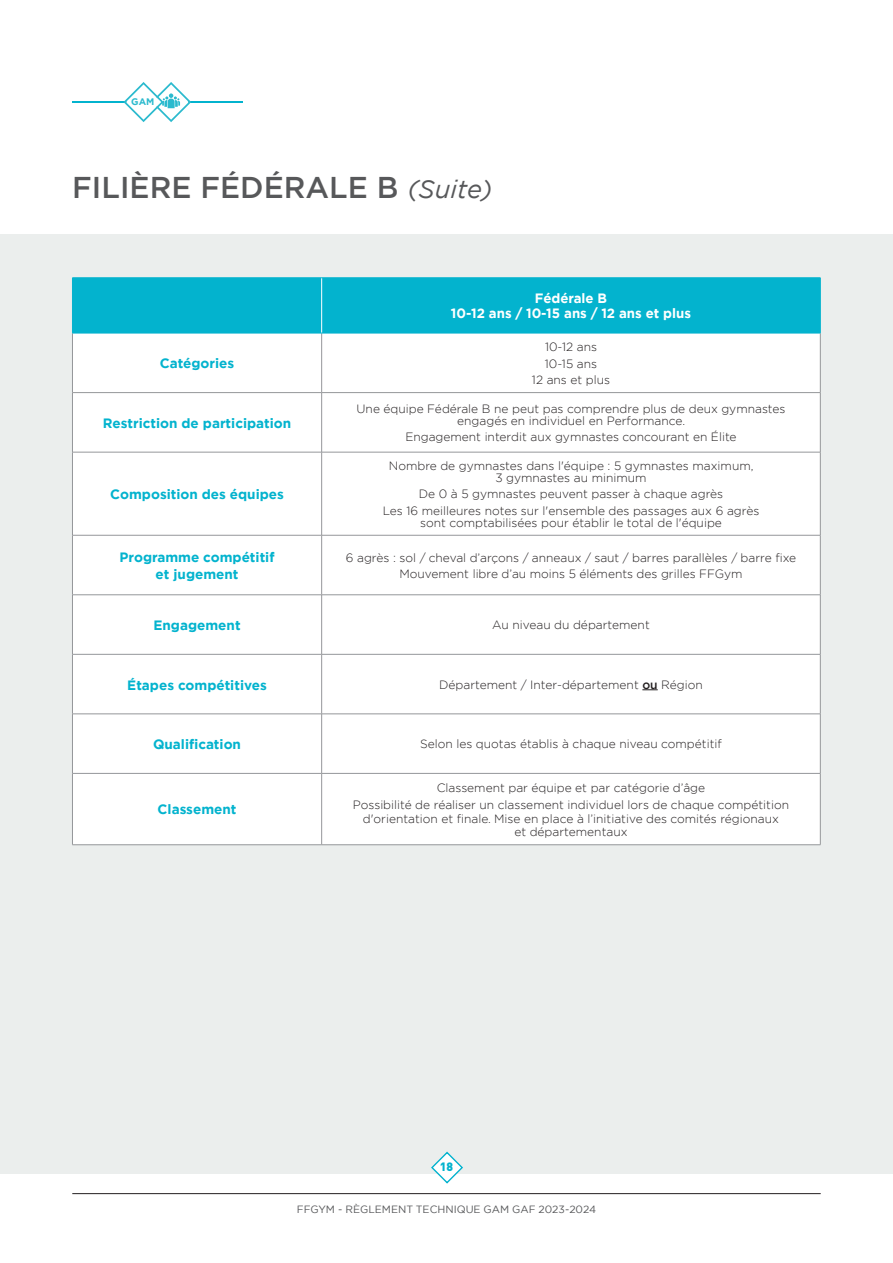
<style>
.page{position:relative;width:893px;height:1263px;background:#fff}
.page>*{position:absolute;margin:0;border:0;box-sizing:border-box;transform-origin:0 0}
.t1{font:500 30px "Gotham";color:#57585a}
.t2{font:700 13.5px/16.2px "Gotham";color:#03b3ce;text-align:center}
.t3{font:700 13.5px/15px "Gotham";color:#fff;text-align:center}
.t4{font:300 12px/16.2px "Gotham";color:#231f20;text-align:center}
.t5{font:900 12px "DIN";color:#03b3ce}
.t6{font:10.5px "Gotham";color:#57585a}
.t7{font:700 9.45px "Gotham";color:#2bbace}
.s1{font-weight:400;font-style:italic;font-size:25.5px}
.s2{font-weight:500}
</style>
<div class="page">
<div style="left:0;top:234px;width:893px;height:940px;background:#ebeeed"></div>
<svg style="left:431px;top:1151px;width:32px;height:33px"></svg>
<hr style="left:72px;top:1193px;width:749px;height:1px;background:#231f20">
<hr style="left:72px;top:101px;width:85px;height:2px;background:#03b3ce">
<hr style="left:157px;top:101px;width:85px;height:2px;background:#03b3ce">
<svg style="left:124px;top:82px;width:67px;height:40px"></svg>
<div style="left:73px;top:278px;width:747px;height:55px;background:#03b3ce"></div>
<div style="left:73px;top:334px;width:747px;height:510px;background:#fff"></div>
<hr style="left:321px;top:278px;width:1px;height:55px;background:#fff">
<hr style="left:72px;top:278px;width:1px;height:55px;background:#03b3ce">
<hr style="left:820px;top:278px;width:1px;height:55px;background:#03b3ce">
<hr style="left:322px;top:654px;width:498px;height:1px;background:#95979a">
<hr style="left:322px;top:714px;width:498px;height:1px;background:#95979a">
<hr style="left:322px;top:773px;width:498px;height:1px;background:#95979a">
<hr style="left:322px;top:844px;width:498px;height:1px;background:#95979a">
<hr style="left:72px;top:654px;width:250px;height:1px;background:#95979a">
<hr style="left:72px;top:714px;width:250px;height:1px;background:#95979a">
<hr style="left:72px;top:773px;width:250px;height:1px;background:#95979a">
<hr style="left:72px;top:844px;width:250px;height:1px;background:#95979a">
<hr style="left:72px;top:393px;width:1px;height:59px;background:#95979a">
<hr style="left:820px;top:393px;width:1px;height:59px;background:#95979a">
<hr style="left:72px;top:595px;width:1px;height:59px;background:#95979a">
<hr style="left:72px;top:654px;width:1px;height:60px;background:#95979a">
<hr style="left:72px;top:714px;width:1px;height:59px;background:#95979a">
<hr style="left:72px;top:773px;width:1px;height:71px;background:#95979a">
<hr style="left:820px;top:595px;width:1px;height:59px;background:#95979a">
<hr style="left:820px;top:654px;width:1px;height:60px;background:#95979a">
<hr style="left:820px;top:714px;width:1px;height:59px;background:#95979a">
<hr style="left:820px;top:773px;width:1px;height:71px;background:#95979a">
<hr style="left:321px;top:393px;width:1px;height:59px;background:#95979a">
<hr style="left:321px;top:595px;width:1px;height:59px;background:#95979a">
<hr style="left:321px;top:654px;width:1px;height:60px;background:#95979a">
<hr style="left:321px;top:714px;width:1px;height:59px;background:#95979a">
<hr style="left:321px;top:773px;width:1px;height:71px;background:#95979a">
<hr style="left:72px;top:333px;width:1px;height:59px;background:#95979a">
<hr style="left:72px;top:392px;width:250px;height:1px;background:#95979a">
<hr style="left:321px;top:333px;width:1px;height:59px;background:#95979a">
<hr style="left:820px;top:333px;width:1px;height:59px;background:#95979a">
<hr style="left:322px;top:392px;width:498px;height:1px;background:#95979a">
<hr style="left:72px;top:452px;width:250px;height:1px;background:#95979a">
<hr style="left:72px;top:452px;width:1px;height:83px;background:#95979a">
<hr style="left:322px;top:452px;width:498px;height:1px;background:#95979a">
<hr style="left:321px;top:452px;width:1px;height:83px;background:#95979a">
<hr style="left:820px;top:452px;width:1px;height:83px;background:#95979a">
<hr style="left:72px;top:535px;width:250px;height:1px;background:#95979a">
<hr style="left:72px;top:535px;width:1px;height:60px;background:#95979a">
<hr style="left:72px;top:594px;width:250px;height:1px;background:#95979a">
<hr style="left:322px;top:535px;width:498px;height:1px;background:#95979a">
<hr style="left:321px;top:535px;width:1px;height:60px;background:#95979a">
<hr style="left:820px;top:535px;width:1px;height:60px;background:#95979a">
<hr style="left:322px;top:594px;width:498px;height:1px;background:#95979a">
<hr style="left:72px;top:277px;width:250px;height:1px;background:#03b3ce">
<hr style="left:72px;top:333px;width:250px;height:1px;background:#03b3ce">
<hr style="left:322px;top:277px;width:498px;height:1px;background:#03b3ce">
<hr style="left:322px;top:333px;width:498px;height:1px;background:#03b3ce">
<svg style="left:642px;top:689px;width:16px;height:1px"></svg>
<p class="t7" style="left:131px;top:96px;width:25px">GAM</p>
<h1 class="t1" style="left:72px;top:168px;width:422px">FILIÈRE FÉDÉRALE B <span class="s1">(Suite)</span></h1>
<p class="t2" style="left:160px;top:355px;width:76px">Catégories</p>
<p class="t2" style="left:103px;top:415px;width:190px">Restriction de participation</p>
<p class="t2" style="left:110px;top:486px;width:175px">Composition des équipes</p>
<p class="t3" style="left:451px;top:291px;width:242px">Fédérale B<br>10-12 ans / 10-15 ans / 12 ans et plus</p>
<p class="t4" style="left:532px;top:339px;width:80px">10-12 ans<br>10-15 ans<br>12 ans et plus</p>
<p class="t4" style="left:356px;top:402px;width:430px;line-height:12px">Une équipe Fédérale B ne peut pas comprendre plus de deux gymnastes engagés en individuel en Performance.</p>
<p class="t4" style="left:405px;top:429px;width:333px">Engagement interdit aux gymnastes concourant en Élite</p>
<p class="t4" style="left:389px;top:460px;width:366px;line-height:12px">Nombre de gymnastes dans l'équipe : 5 gymnastes maximum,<br>3 gymnastes au minimum</p>
<p class="t4" style="left:383px;top:486px;width:378px">De 0 à 5 gymnastes peuvent passer à chaque agrès<br>Les 16 meilleures notes sur l'ensemble des passages aux 6 agrès</p>
<p class="t4" style="left:420px;top:514px;width:303px">sont comptabilisées pour établir le total de l'équipe</p>
<p class="t2" style="left:120px;top:549px;width:156px">Programme compétitif et jugement</p>
<p class="t4" style="left:346px;top:549px;width:452px">6 agrès : sol / cheval d’arçons / anneaux / saut / barres parallèles / barre fixe<br>Mouvement libre d’au moins 5 éléments des grilles FFGym</p>
<p class="t2" style="left:154px;top:617px;width:89px">Engagement</p>
<p class="t4" style="left:492px;top:617px;width:159px">Au niveau du département</p>
<p class="t2" style="left:127px;top:676px;width:141px">Étapes compétitives</p>
<p class="t4" style="left:439px;top:676px;width:265px">Département / Inter-département <span class="s2">ou</span> Région</p>
<p class="t2" style="left:153px;top:736px;width:89px">Qualification</p>
<p class="t4" style="left:420px;top:736px;width:303px">Selon les quotas établis à chaque niveau compétitif</p>
<p class="t2" style="left:158px;top:801px;width:80px">Classement</p>
<p class="t4" style="left:353px;top:778px;width:438px;line-height:17.7px">Classement par équipe et par catégorie d’âge<br>Possibilité de réaliser un classement individuel lors de chaque compétition</p>
<p class="t4" style="left:363px;top:811px;width:418px;line-height:13.5px">d'orientation et finale. Mise en place à l’initiative des comités régionaux et départementaux</p>
<p class="t5" style="left:440px;top:1159px;width:15px">18</p>
<p class="t6" style="left:297px;top:1202px;width:301px">FFGYM - RÈGLEMENT TECHNIQUE GAM GAF 2023-2024</p>
</div>
